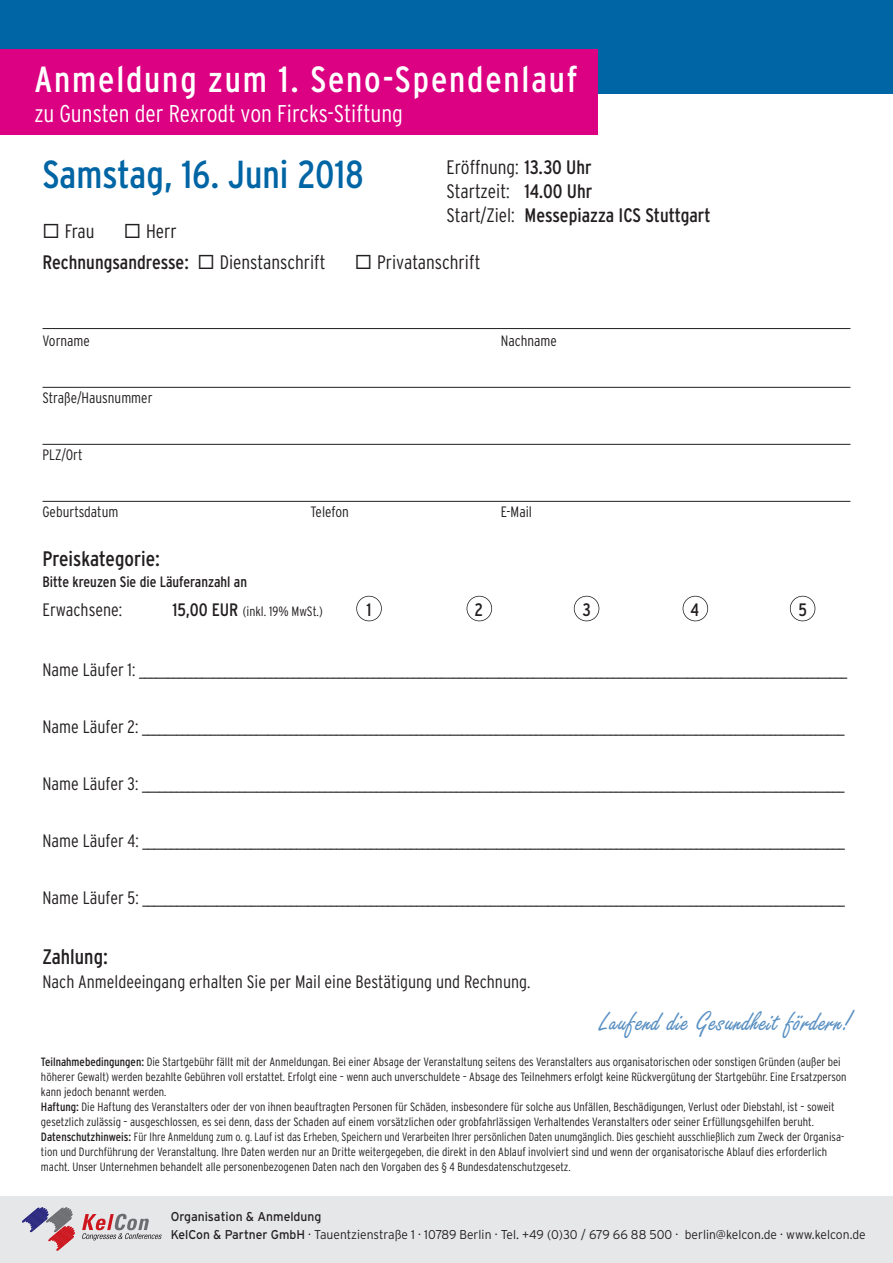
<style>
.page{position:relative;width:893px;height:1263px;background:#fff}
.page>*{position:absolute;margin:0;border:0;box-sizing:border-box;transform-origin:0 0}
.t1{font:condensed 39px "Interstate Plus";color:#0065a4}
.t2{font:condensed 36.3px "Interstate Plus";letter-spacing:.05em;color:#fff}
.t3{font:30px "Freestyle Script Plain";letter-spacing:.05em;color:#5a90c2}
.t4{font:300 condensed 24.3px "Interstate Plus";color:#fff}
.t5{font:condensed 21px "Interstate Plus";color:#231f20}
.t6{font:condensed 19.5px/24px "Interstate Plus";letter-spacing:-.005em;color:#231f20}
.t7{font:300 condensed 19.5px/31.3px "Interstate Plus";color:#231f20}
.t8{font:300 condensed 18px "Interstate Plus";color:#231f20}
.t9{font:condensed 18px "Interstate Plus";color:#231f20}
.t10{font:300 condensed 15px "Interstate Plus";color:#231f20}
.t11{font:condensed 15px "Interstate Plus";color:#231f20}
.t12{font:300 condensed 13.5px "Interstate Plus";color:#231f20}
.t13{font:12.9px "Interstate Plus";color:#231f20;scale:.95 1}
.t14{font:300 12.75px "Interstate Plus";color:#231f20;scale:.95 1}
.t15{font:300 condensed 12px/15px "Interstate Plus";color:#231f20}
.s1{font-weight:300}
.s2{font-weight:400}
.s3{font-weight:400;font-size:18px}
</style>
<div class="page">
<div style="left:0;top:0;width:893px;height:94px;background:#0065a4"></div>
<div style="left:0;top:49px;width:598px;height:86px;background:#db0182"></div>
<hr style="left:43px;top:328px;width:807px;height:1px;background:#231f20">
<hr style="left:43px;top:387px;width:807px;height:1px;background:#231f20">
<hr style="left:43px;top:444px;width:807px;height:1px;background:#231f20">
<hr style="left:43px;top:501px;width:807px;height:1px;background:#231f20">
<div style="left:0;top:1196px;width:893px;height:67px;background:#e6e7e9"></div>
<svg style="left:22px;top:1207px;width:53px;height:43px"></svg>
<svg style="left:82px;top:1214px;width:80px;height:26px"></svg>
<div style="left:356px;top:596px;width:26px;height:25px;border:2px solid #231f20;border-radius:50%"></div>
<div style="left:467px;top:596px;width:25px;height:25px;border:2px solid #231f20;border-radius:50%"></div>
<div style="left:574px;top:596px;width:25px;height:25px;border:2px solid #231f20;border-radius:50%"></div>
<div style="left:683px;top:596px;width:25px;height:25px;border:2px solid #231f20;border-radius:50%"></div>
<div style="left:790px;top:596px;width:25px;height:25px;border:2px solid #231f20;border-radius:50%"></div>
<h2 class="t2" style="left:34px;top:58px;width:545px">Anmeldung zum 1. Seno-Spendenlauf</h2>
<h3 class="t4" style="left:34px;top:99px;width:370px">zu Gunsten der Rexrodt von Fircks-Stiftung</h3>
<h1 class="t1" style="left:43px;top:152px;width:323px">Samstag, 16. Juni 2018</h1>
<h3 class="t6" style="left:446px;top:155px;width:266px"><span class="s1">Eröffnung:</span> 13.30 Uhr<br><span class="s1">Startzeit:</span> 14.00 Uhr<br><span class="s1">Start/Ziel:</span> Messepiazza ICS Stuttgart</h3>
<h3 class="t7" style="left:43px;top:216px;width:285px;text-indent:81px">◻ Herr<br><span class="s2">Rechnungsandresse:</span> ◻ Dienstanschrift</h3>
<h3 class="t7" style="left:43px;top:216px;width:54px">◻ Frau</h3>
<h3 class="t7" style="left:355px;top:247px;width:127px">◻ Privatanschrift</h3>
<p class="t10" style="left:43px;top:332px;width:49px">Vorname</p>
<p class="t10" style="left:501px;top:332px;width:58px">Nachname</p>
<p class="t10" style="left:43px;top:389px;width:112px">Straße/Hausnummer</p>
<p class="t10" style="left:43px;top:446px;width:42px">PLZ/Ort</p>
<p class="t10" style="left:43px;top:503px;width:77px">Geburtsdatum</p>
<p class="t10" style="left:310px;top:503px;width:40px">Telefon</p>
<p class="t10" style="left:501px;top:503px;width:33px">E-Mail</p>
<h3 class="t5" style="left:43px;top:546px;width:119px">Preiskategorie:</h3>
<p class="t11" style="left:43px;top:573px;width:206px">Bitte kreuzen Sie die Läuferanzahl an</p>
<h3 class="t8" style="left:43px;top:599px;width:81px">Erwachsene:</h3>
<p class="t12" style="left:173px;top:603px;width:152px"><span class="s3">15,00 EUR</span> (inkl. 19% MwSt.)</p>
<h3 class="t9" style="left:367px;top:599px;width:6px">1</h3>
<h3 class="t9" style="left:475px;top:599px;width:10px">2</h3>
<h3 class="t9" style="left:583px;top:599px;width:10px">3</h3>
<h3 class="t9" style="left:691px;top:599px;width:10px">4</h3>
<h3 class="t9" style="left:799px;top:599px;width:10px">5</h3>
<h3 class="t8" style="left:43px;top:659px;width:806px">Name Läufer 1: ____________________________________________________________________________________________________________________________</h3>
<h3 class="t8" style="left:43px;top:716px;width:803px">Name Läufer 2: ___________________________________________________________________________________________________________________________</h3>
<h3 class="t8" style="left:43px;top:773px;width:804px">Name Läufer 3: ___________________________________________________________________________________________________________________________</h3>
<h3 class="t8" style="left:43px;top:830px;width:804px">Name Läufer 4: ___________________________________________________________________________________________________________________________</h3>
<h3 class="t8" style="left:43px;top:887px;width:804px">Name Läufer 5: ___________________________________________________________________________________________________________________________</h3>
<h3 class="t5" style="left:43px;top:944px;width:67px">Zahlung:</h3>
<h3 class="t8" style="left:43px;top:971px;width:489px">Nach Anmeldeeingang erhalten Sie per Mail eine Bestätigung und Rechnung.</h3>
<h3 class="t3" style="left:599px;top:1012px;width:253px">Laufend die Gesundheit fördern!</h3>
<p class="t15" style="left:41px;top:1054px;width:807px"><span class="s2">Teilnahmebedingungen:</span> Die Startgebühr fällt mit der Anmeldungan. Bei einer Absage der Veranstaltung seitens des Veranstalters aus organisatorischen oder sonstigen Gründen (außer bei höherer Gewalt) werden bezahlte Gebühren voll erstattet. Erfolgt eine – wenn auch unverschuldete – Absage des Teilnehmers erfolgt keine Rückvergütung der Startgebühr. Eine Ersatzperson kann jedoch benannt werden.<br><span class="s2">Haftung:</span> Die Haftung des Veranstalters oder der von ihnen beauftragten Personen für Schäden, insbesondere für solche aus Unfällen, Beschädigungen, Verlust oder Diebstahl, ist – soweit gesetzlich zulässig – ausgeschlossen, es sei denn, dass der Schaden auf einem vorsätzlichen oder grobfahrlässigen Verhaltendes Veranstalters oder seiner Erfüllungsgehilfen beruht.<br><span class="s2">Datenschutzhinweis:</span> Für Ihre Anmeldung zum o. g. Lauf ist das Erheben, Speichern und Verarbeiten Ihrer persönlichen Daten unumgänglich. Dies geschieht ausschließlich zum Zweck der Organisa&shy;tion und Durchführung der Veranstaltung. Ihre Daten werden nur an Dritte weitergegeben, die direkt in den Ablauf involviert sind und wenn der organisatorische Ablauf dies erforderlich macht. Unser Unternehmen behandelt alle personenbezogenen Daten nach den Vorgaben des § 4 Bundesdatenschutzgesetz.</p>
<p class="t13" style="left:171px;top:1209px;width:160px">Organisation &amp; Anmeldung</p>
<p class="t14" style="left:171px;top:1227px;width:733px"><span class="s2">KelCon &amp; Partner GmbH</span> · Tauentzienstraße 1 · 10789 Berlin · Tel. +49 (0)30 / 679 66 88 500 · berlin@kelcon.de · www.kelcon.de</p>
</div>
